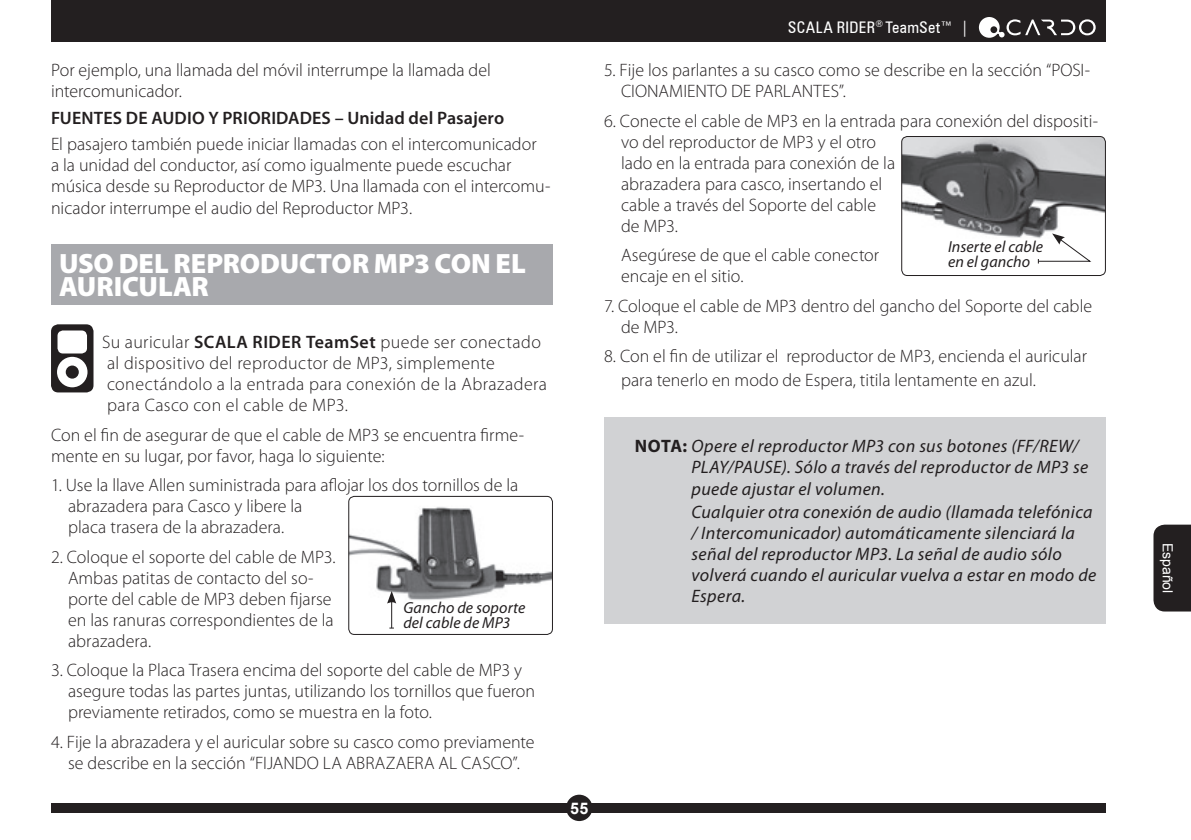
<style>
.page{position:relative;width:1191px;height:840px;background:#fff}
.page>*{position:absolute;margin:0;border:0;box-sizing:border-box;transform-origin:0 0}
.t1{font:900 28px/23px "Myriad Pro";letter-spacing:-.005em;color:#fff}
.t2{font:300 18px/21px "Myriad Pro";letter-spacing:.005em;color:#231f20}
.t3{font:italic 18px/21px "Myriad Pro";letter-spacing:.025em;color:#231f20}
.t4{font:300 18px/21px "Myriad Pro";letter-spacing:.025em;color:#231f20}
.t5{font:600 18px "Myriad Pro";letter-spacing:.01em;color:#231f20}
.t6{font:italic 16px/15px "Myriad Pro";letter-spacing:.01em;color:#231f20}
.t7{font:condensed 16px "Zurich BT";letter-spacing:.02em;color:#fff}
.t8{font:700 16px "Arial";color:#fff}
.t9{font:14px "Arial";color:#fff}
.s1{font-weight:600}
.s2{font-weight:700;font-style:normal}
</style>
<div class="page">
<div style="left:51px;top:802px;width:1055px;height:10px;background:#231f20"></div>
<div style="left:1153px;top:524px;width:38px;height:87px;background:#231f20"></div>
<div style="left:566px;top:794px;width:26px;height:26px;background:#231f20;border-radius:50%"></div>
<div style="left:51px;top:0;width:1055px;height:42px;background:#231f20"></div>
<svg style="left:978px;top:17px;width:117px;height:21px"></svg>
<img style="left:903px;top:137px;width:202px;height:101px">
<div style="left:901px;top:136px;width:205px;height:140px;border:1px solid #231f20;border-radius:6px"></div>
<svg style="left:1037px;top:233px;width:55px;height:30px"></svg>
<div style="left:604px;top:417px;width:502px;height:206px;background:#d1d2d4"></div>
<div style="left:51px;top:244px;width:502px;height:60px;background:#a8a9ad"></div>
<div style="left:51px;top:324px;width:42px;height:68px;background:#231f20;border-radius:7px"></div>
<div style="left:58px;top:330px;width:29px;height:23px;background:#fff;border-radius:5px"></div>
<div style="left:57px;top:356px;width:30px;height:31px;background:#fff;border-radius:50%"></div>
<div style="left:66px;top:365px;width:13px;height:13px;background:#231f20;border-radius:50%"></div>
<img style="left:350px;top:497px;width:201px;height:107px">
<div style="left:348px;top:495px;width:205px;height:139px;border:1px solid #231f20;border-radius:6px"></div>
<svg style="left:387px;top:590px;width:9px;height:38px"></svg>
<p class="t2" style="left:51px;top:59px;width:441px">Por ejemplo, una llamada del móvil interrumpe la llamada del intercomunicador.</p>
<p class="t5" style="left:51px;top:106px;width:454px">FUENTES DE AUDIO Y PRIORIDADES – Unidad del Pasajero</p>
<p class="t2" style="left:51px;top:134px;width:501px">El pasajero también puede iniciar llamadas con el intercomunicador<br>a la unidad del conductor, así como igualmente puede escuchar música desde su Reproductor de MP3. Una llamada con el intercomu&shy;nicador interrumpe el audio del Reproductor MP3.</p>
<h1 class="t1" style="left:59px;top:251px;width:468px">USO DEL REPRODUCTOR MP3 CON EL<br>AURICULAR</h1>
<p class="t4" style="left:102px;top:331px;width:446px">Su auricular <span class="s1">SCALA RIDER TeamSet</span> puede ser conectado al dispositivo del reproductor de MP3, simplemente conectándolo a la entrada para conexión de la Abrazadera para Casco con el cable de MP3.</p>
<p class="t2" style="left:51px;top:423px;width:474px">Con el fin de asegurar de que el cable de MP3 se encuentra firme&shy;mente en su lugar, por favor, haga lo siguiente:</p>
<p class="t2" style="left:68px;top:474px;width:452px;text-indent:-17px">1. Use la llave Allen suministrada para aflojar los dos tornillos de la abrazadera para Casco y libere la<br>placa trasera de la abrazadera.</p>
<p class="t2" style="left:68px;top:545px;width:269px;text-indent:-17px">2. Coloque el soporte del cable de MP3.<br>Ambas patitas de contacto del so&shy;porte del cable de MP3 deben fijarse en las ranuras correspondientes de la abrazadera.</p>
<p class="t2" style="left:68px;top:659px;width:469px;text-indent:-17px">3. Coloque la Placa Trasera encima del soporte del cable de MP3 y asegure todas las partes juntas, utilizando los tornillos que fueron previamente retirados, como se muestra en la foto.</p>
<p class="t2" style="left:51px;top:730px;width:485px;text-align:center">4. Fije la abrazadera y el auricular sobre su casco como previamente se describe en la sección “FIJANDO LA ABRAZAERA AL CASCO”.</p>
<p class="t6" style="left:403px;top:599px;width:124px">Gancho de soporte del cable de MP3</p>
<p class="t7" style="left:788px;top:17px;width:182px">SCALA RIDER<sup>®</sup> TeamSet™ |</p>
<p class="t2" style="left:621px;top:59px;width:470px;text-indent:-17px">5. Fije los parlantes a su casco como se describe en la sección “POSI-<br>CIONAMIENTO DE PARLANTES”.</p>
<p class="t2" style="left:621px;top:110px;width:479px;text-indent:-17px">6. Conecte el cable de MP3 en la entrada para conexión del dispositi&shy;vo del reproductor de MP3 y el otro<br>lado en la entrada para conexión de la<br>abrazadera para casco, insertando el<br>cable a través del Soporte del cable<br>de MP3.</p>
<p class="t2" style="left:621px;top:244px;width:260px">Asegúrese de que el cable conector encaje en el sitio.</p>
<p class="t2" style="left:621px;top:295px;width:473px;text-indent:-17px">7. Coloque el cable de MP3 dentro del gancho del Soporte del cable de MP3.</p>
<p class="t2" style="left:621px;top:344px;width:467px;line-height:24px;text-indent:-17px">8. Con el fin de utilizar el reproductor de MP3, encienda el auricular para tenerlo en modo de Espera, titila lentamente en azul.</p>
<p class="t6" style="left:948px;top:239px;width:97px">Inserte el cable en el gancho</p>
<p class="t3" style="left:691px;top:435px;width:398px;text-indent:-57px"><span class="s2">NOTA:</span> Opere el reproductor MP3 con sus botones (FF/REW/<br>PLAY/PAUSE). Sólo a través del reproductor de MP3 se puede ajustar el volumen.</p>
<p class="t3" style="left:691px;top:501px;width:406px">Cualquier otra conexión de audio (llamada telefónica / Intercomunicador) automáticamente silenciará la señal del reproductor MP3. La señal de audio sólo volverá cuando el auricular vuelva a estar en modo de Espera.</p>
<p class="t8" style="left:570px;top:798px;width:20px">55</p>
<p class="t9" style="left:1175px;top:542px;width:52px;rotate:90deg">Español</p>
</div>
